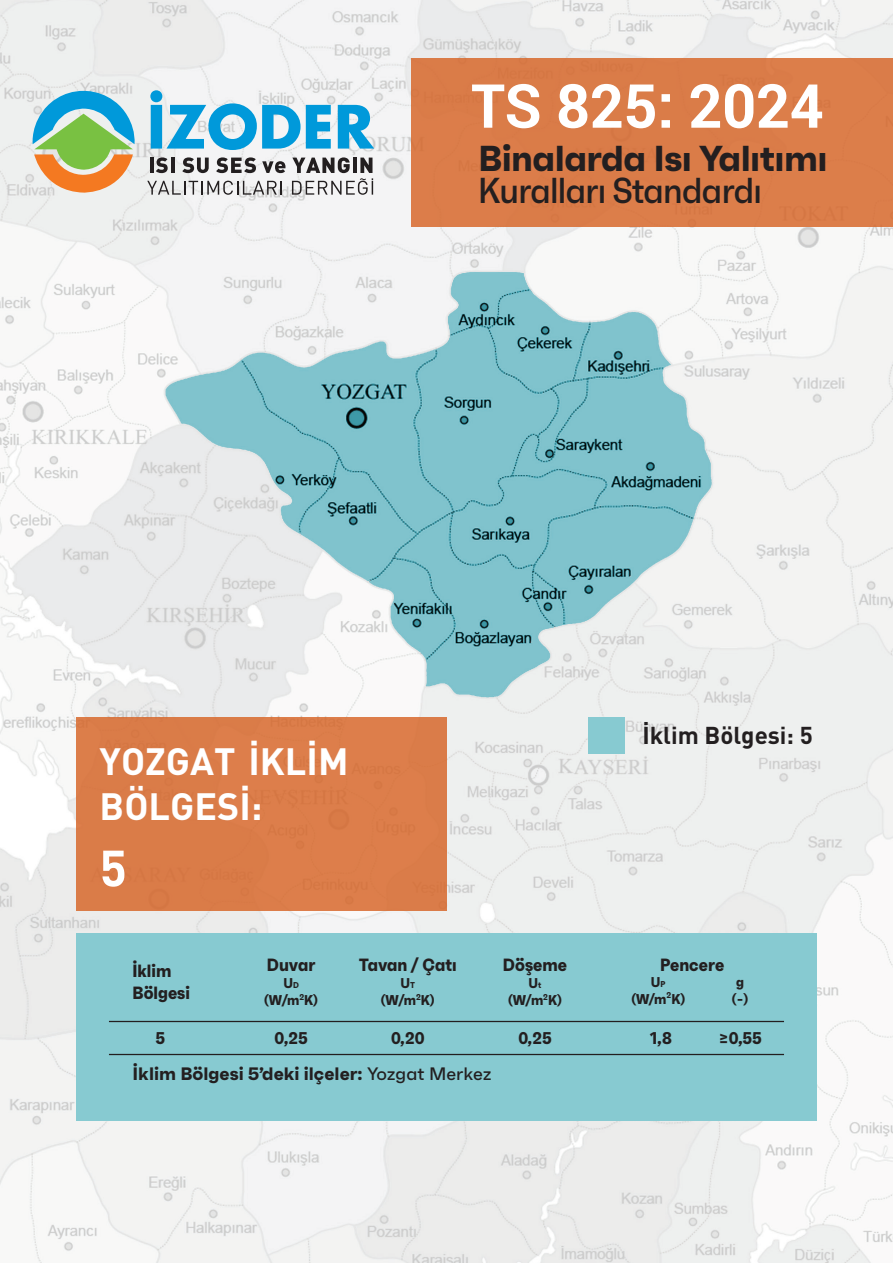
<style>
.page{position:relative;width:893px;height:1263px;background:#fff}
.page>*{position:absolute;margin:0;border:0;box-sizing:border-box;transform-origin:0 0}
.t1{font:700 60.75px "Roboto";letter-spacing:-.005em;color:#fff}
.t2{font:700 50.25px "DIN Bek";color:#fff}
.t3{font:700 37.65px/45.2px "DIN Bek";color:#fff}
.t4{font:700 36px "Faktum";letter-spacing:-.02em;color:#231f20}
.t5{font:500 36px "Faktum Con";letter-spacing:-.02em;color:#231f20}
.t6{font:700 24.15px "DIN Bek";color:#231f20}
.t7{font:700 18px "Faktum";color:#231f20}
.t8{font:700 17.7px/21.3px "Faktum Con";color:#231f20}
.t9{font:700 16.95px "Faktum Con";color:#231f20}
.t10{font:700 14.1px/17px "Faktum Con";color:#231f20;text-align:center}
.s1{font-size:8.55px}
.s2{font-weight:500}
</style>
<div class="page">
<img style="left:0;top:0;width:893px;height:1263px">
<div style="left:412px;top:58px;width:481px;height:169px;background:#da7c48"></div>
<div style="left:76px;top:717px;width:370px;height:193px;background:#da7c49"></div>
<div style="left:76px;top:933px;width:740px;height:188px;background:#87cad1"></div>
<hr style="left:109px;top:1021px;width:675px;height:1px;background:#231f20">
<hr style="left:109px;top:1054px;width:675px;height:1px;background:#231f20">
<div style="left:589px;top:717px;width:36px;height:36px;background:#87cad1"></div>
<svg style="left:30px;top:90px;width:106px;height:104px;background:#a3bd9d"></svg>
<svg style="left:150px;top:90px;width:181px;height:60px"></svg>
<svg style="left:338px;top:105px;width:36px;height:44px"></svg>
<svg style="left:147px;top:181px;width:135px;height:14px"></svg>
<hr style="left:150px;top:158px;width:4px;height:15px;background:#231f20">
<svg style="left:156px;top:157px;width:12px;height:16px"></svg>
<hr style="left:171px;top:158px;width:4px;height:15px;background:#231f20">
<svg style="left:182px;top:157px;width:27px;height:16px"></svg>
<svg style="left:216px;top:157px;width:40px;height:16px"></svg>
<svg style="left:262px;top:161px;width:23px;height:12px"></svg>
<svg style="left:292px;top:157px;width:81px;height:38px"></svg>
<h1 class="t1" style="left:471px;top:63px;width:354px">TS 825: 2024</h1>
<h3 class="t4" style="left:478px;top:135px;width:351px">Binalarda Isı Yalıtımı</h3>
<h3 class="t5" style="left:478px;top:168px;width:285px">Kuralları Standardı</h3>
<h3 class="t3" style="left:100px;top:737px;width:250px">YOZGAT İKLİM<br>BÖLGESİ:</h3>
<h2 class="t2" style="left:100px;top:835px;width:29px">5</h2>
<p class="t8" style="left:132px;top:960px;width:59px">İklim<br>Bölgesi</p>
<p class="t8" style="left:267px;top:954px;width:50px">Duvar</p>
<p class="t10" style="left:264px;top:975px;width:56px">U<span class="s1">D </span>(W/m<sup>2</sup>K)</p>
<p class="t8" style="left:359px;top:954px;width:99px">Tavan / Çatı</p>
<p class="t10" style="left:380px;top:975px;width:56px">U<span class="s1">T </span>(W/m<sup>2</sup>K)</p>
<p class="t8" style="left:503px;top:954px;width:65px">Döşeme</p>
<p class="t10" style="left:508px;top:975px;width:56px">U<span class="s1">t </span>(W/m<sup>2</sup>K)</p>
<h3 class="t6" style="left:642px;top:719px;width:172px">İklim Bölgesi: 5</h3>
<p class="t8" style="left:660px;top:954px;width:66px">Pencere</p>
<p class="t10" style="left:631px;top:973px;width:56px">U<span class="s1">P </span>(W/m<sup>2</sup>K)</p>
<p class="t10" style="left:732px;top:973px;width:18px">g (-)</p>
<p class="t9" style="left:155px;top:1027px;width:11px">5</p>
<p class="t9" style="left:275px;top:1027px;width:35px">0,25</p>
<p class="t9" style="left:391px;top:1027px;width:35px">0,20</p>
<p class="t9" style="left:518px;top:1027px;width:35px">0,25</p>
<p class="t9" style="left:650px;top:1027px;width:23px">1,8</p>
<p class="t9" style="left:719px;top:1027px;width:44px">≥0,55</p>
<p class="t7" style="left:132px;top:1062px;width:360px">İklim Bölgesi 5’deki ilçeler: <span class="s2">Yozgat Merkez</span></p>
</div>
